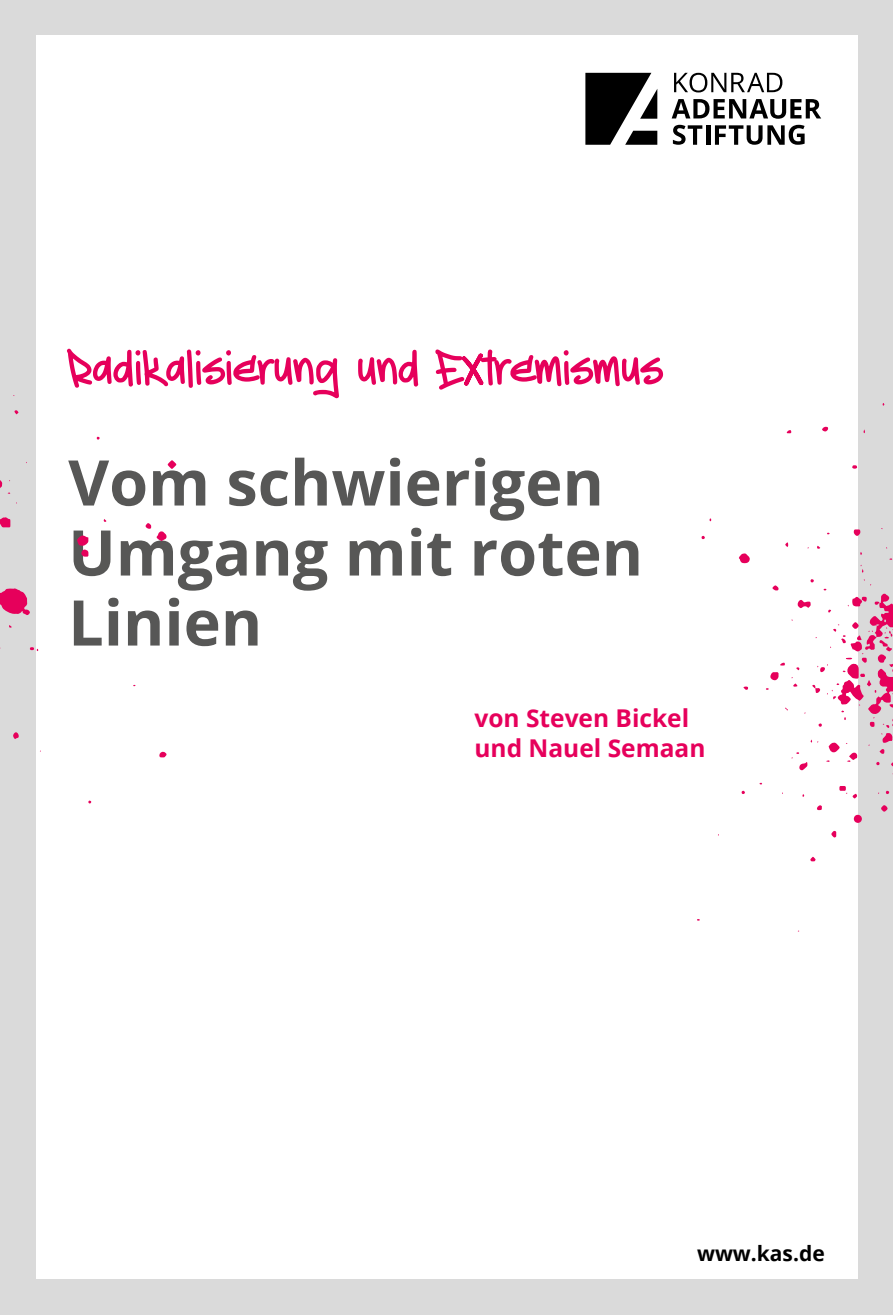
<style>
.page{position:relative;width:893px;height:1315px;background:#dadada}
.page>*{position:absolute;margin:0;border:0;box-sizing:border-box;transform-origin:0 0}
.t1{font:700 63px/70px "Open Sans";color:#575756}
.t2{font:56px "Jimmy Collins Demo Version";letter-spacing:.02em;color:#e6005b}
.t3{font:700 24.5px/29.8px "Open Sans";color:#e6005b}
.t4{font:700 21px "Open Sans";color:#000}
</style>
<div class="page">
<div style="left:36px;top:36px;width:821px;height:1243px;background:#fff"></div>
<svg style="left:674px;top:73px;width:108px;height:19px"></svg>
<svg style="left:672px;top:99px;width:149px;height:20px"></svg>
<svg style="left:673px;top:125px;width:29px;height:20px"></svg>
<hr style="left:706px;top:125px;width:4px;height:20px;background:#000">
<svg style="left:715px;top:125px;width:90px;height:20px"></svg>
<svg style="left:585px;top:73px;width:72px;height:72px"></svg>
<svg style="left:739px;top:553px;width:11px;height:10px"></svg>
<div style="left:854px;top:814px;width:8px;height:9px;background:#e6005b;border-radius:50%"></div>
<svg style="left:853px;top:529px;width:8px;height:7px"></svg>
<div style="left:881px;top:805px;width:7px;height:6px;background:#e6005b;border-radius:50%"></div>
<svg style="left:831px;top:831px;width:5px;height:7px"></svg>
<svg style="left:822px;top:427px;width:6px;height:5px"></svg>
<svg style="left:817px;top:805px;width:5px;height:5px"></svg>
<svg style="left:810px;top:856px;width:6px;height:5px"></svg>
<svg style="left:852px;top:465px;width:5px;height:4px"></svg>
<svg style="left:743px;top:686px;width:5px;height:4px"></svg>
<svg style="left:701px;top:536px;width:4px;height:3px"></svg>
<svg style="left:741px;top:791px;width:4px;height:3px"></svg>
<svg style="left:785px;top:542px;width:3px;height:5px"></svg>
<svg style="left:839px;top:786px;width:18px;height:12px"></svg>
<svg style="left:766px;top:579px;width:127px;height:196px"></svg>
<svg style="left:0;top:588px;width:30px;height:27px"></svg>
<svg style="left:0;top:480px;width:2px;height:8px"></svg>
<svg style="left:0;top:517px;width:10px;height:11px"></svg>
<svg style="left:168px;top:460px;width:8px;height:9px"></svg>
<svg style="left:77px;top:535px;width:12px;height:21px"></svg>
<svg style="left:159px;top:751px;width:8px;height:6px"></svg>
<svg style="left:13px;top:732px;width:6px;height:7px"></svg>
<svg style="left:146px;top:523px;width:21px;height:18px"></svg>
<svg style="left:14px;top:410px;width:5px;height:4px"></svg>
<svg style="left:30px;top:647px;width:8px;height:4px"></svg>
<p class="t2" style="left:69px;top:346px;width:595px">Radikalisierung und Extremismus</p>
<p class="t1" style="left:68px;top:446px;width:576px">Vom schwierigen<br>Umgang mit roten<br>Linien</p>
<p class="t3" style="left:474px;top:703px;width:232px">von Steven Bickel und Nauel Semaan</p>
<p class="t4" style="left:697px;top:1238px;width:129px">www.kas.de</p>
</div>
